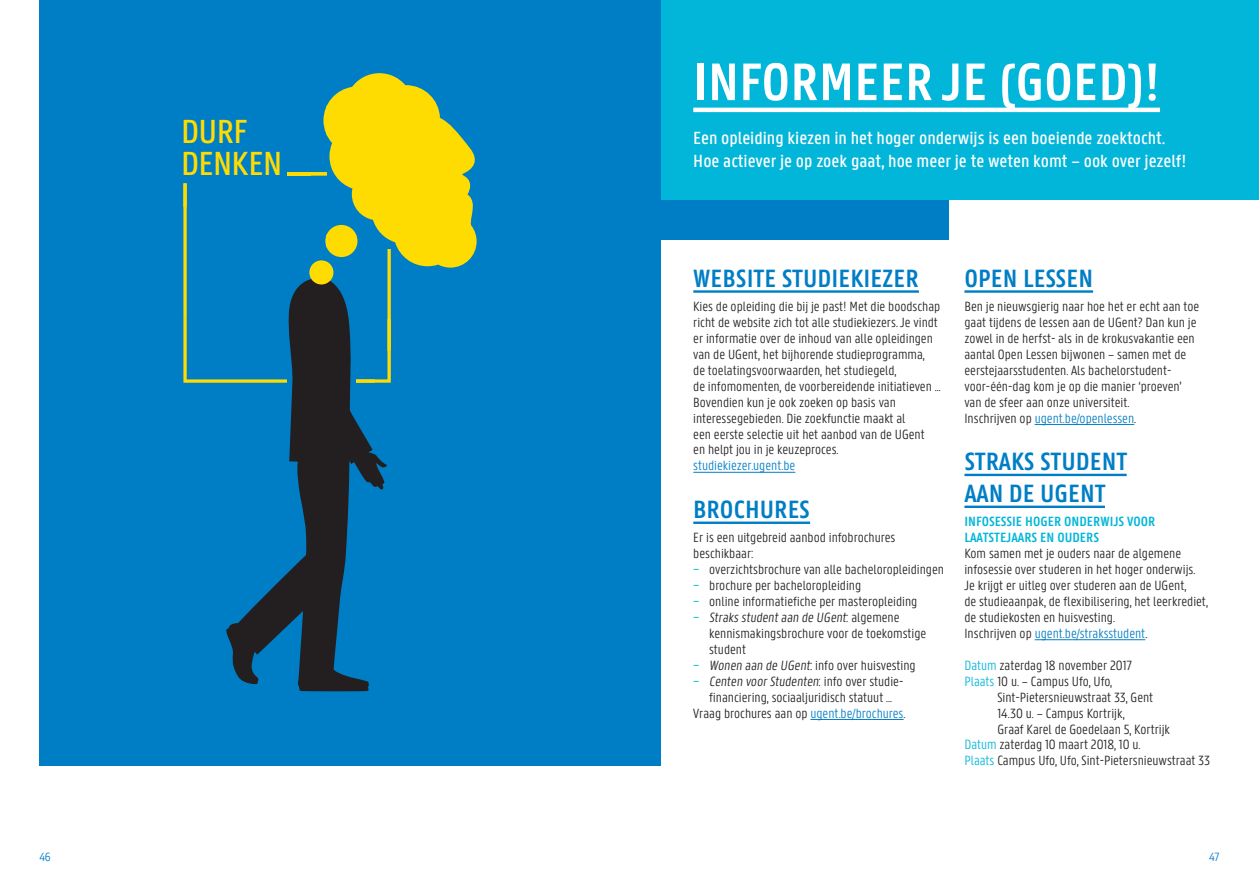
<style>
.page{position:relative;width:1259px;height:893px;background:#fff}
.page>*{position:absolute;margin:0;border:0;box-sizing:border-box;transform-origin:0 0}
.t1{font:600 56.25px "Panno Text";color:#fff}
.t2{font:500 35.55px/31.8px "Panno Text";letter-spacing:-.02em;color:#ffdc01}
.t3{font:600 26.7px/32px "Panno Text";color:#007ec5}
.t4{font:500 18.75px/24px "Panno Text";color:#fff}
.t5{font:300 14.25px/15.9px "Panno Text";color:#231f20}
.t6{font:600 14.25px/15.9px "Panno Text";color:#02b6d9}
.t7{font:300 14.25px "Panno Text";color:#007ec5}
.t8{font:300 12.75px "Panno Text";color:#007ec5}
.s1{font-weight:400;color:#02b6d9}
.s2{color:#007ec5}
.s3{color:#02b6d9}
</style>
<div class="page">
<div style="left:629px;top:0;width:32px;height:765px;background:#007ec5"></div>
<div style="left:661px;top:0;width:287px;height:239px;background:#007ec5"></div>
<div style="left:40px;top:0;width:590px;height:765px;background:#007ec5"></div>
<hr style="left:693px;top:290px;width:226px;height:3px;background:#007ec5">
<hr style="left:693px;top:472px;width:102px;height:1px;background:#007ec5">
<hr style="left:693px;top:522px;width:117px;height:2px;background:#007ec5">
<hr style="left:810px;top:719px;width:93px;height:1px;background:#007ec5">
<hr style="left:964px;top:290px;width:129px;height:3px;background:#007ec5">
<hr style="left:1034px;top:424px;width:100px;height:1px;background:#007ec5">
<hr style="left:964px;top:474px;width:162px;height:2px;background:#007ec5">
<hr style="left:964px;top:506px;width:141px;height:2px;background:#007ec5">
<hr style="left:1034px;top:639px;width:111px;height:1px;background:#007ec5">
<div style="left:661px;top:0;width:598px;height:199px;background:#02b6d9"></div>
<hr style="left:693px;top:108px;width:467px;height:4px;background:#fff">
<svg style="left:183px;top:73px;width:294px;height:618px"></svg>
<h2 class="t2" style="left:181px;top:116px;width:103px">DURF<br>DENKEN</h2>
<h1 class="t1" style="left:693px;top:50px;width:468px">INFORMEER JE (GOED)!</h1>
<h3 class="t4" style="left:693px;top:126px;width:495px">Een opleiding kiezen in het hoger onderwijs is een boeiende zoektocht.<br>Hoe actiever je op zoek gaat, hoe meer je te weten komt – ook over jezelf!</h3>
<h3 class="t3" style="left:693px;top:263px;width:227px">WEBSITE STUDIEKIEZER</h3>
<p class="t5" style="left:693px;top:299px;width:249px">Kies de opleiding die bij je past! Met die boodschap richt de website zich tot alle studiekiezers. Je vindt er informatie over de inhoud van alle opleidingen van de UGent, het bijhorende studieprogramma,<br>de toelatingsvoorwaarden, het studiegeld,<br>de infomomenten, de voorbereidende initiatieven … Bovendien kun je ook zoeken op basis van interessegebieden. Die zoekfunctie maakt al<br>een eerste selectie uit het aanbod van de UGent<br>en helpt jou in je keuzeproces.</p>
<p class="t7" style="left:693px;top:458px;width:104px">studiekiezer.ugent.be</p>
<h3 class="t3" style="left:693px;top:494px;width:118px">BROCHURES</h3>
<p class="t5" style="left:693px;top:530px;width:252px">Er is een uitgebreid aanbod infobrochures beschikbaar:<br><span class="s1">−</span> overzichtsbrochure van alle bacheloropleidingen <span class="s1">−</span> brochure per bacheloropleiding<br><span class="s1">−</span> online informatiefiche per masteropleiding<br><span class="s1">−</span> Straks studentaan de UGent: algemene</p>
<p class="t5" style="left:709px;top:626px;width:218px">kennismakingsbrochure voor de toekomstige</p>
<p class="t5" style="left:709px;top:642px;width:38px">student</p>
<p class="t5" style="left:693px;top:658px;width:224px"><span class="s1">−</span> Wonen aan de UGent: info over huisvesting</p>
<p class="t5" style="left:693px;top:673px;width:212px"><span class="s1">−</span> Centen voor Studenten: info over studie -</p>
<p class="t5" style="left:709px;top:689px;width:184px">financiering, sociaaljuridisch statuut …</p>
<p class="t5" style="left:693px;top:705px;width:214px">Vraag brochures aan op <span class="s2">ugent.be/brochures</span>.</p>
<h3 class="t3" style="left:964px;top:263px;width:130px">OPEN LESSEN</h3>
<p class="t5" style="left:964px;top:299px;width:236px">Ben je nieuwsgierig naar hoe het er echt aan toe gaat tijdens de lessen aan de UGent? Dan kun je zowel in de herfst- als in de krokusvakantie een aantal Open Lessen bijwonen – samen met de eerstejaarsstudenten. Als bachelorstudent&shy;voor-één-dag kom je op die manier ‘proeven’ van de sfeer aan onze universiteit.<br>Inschrijven op <span class="s2">ugent.be/openlessen</span>.</p>
<h3 class="t3" style="left:964px;top:446px;width:164px">STRAKS STUDENT<br>AAN DE UGENT</h3>
<p class="t6" style="left:964px;top:514px;width:192px">INFOSESSIE HOGER ONDERWIJS VOOR<br>LAATSTEJAARS EN OUDERS</p>
<p class="t5" style="left:964px;top:546px;width:245px">Kom samen met je ouders naar de algemene infosessie over studeren in het hoger onderwijs.<br>Je krijgt er uitleg over studeren aan de UGent,<br>de studieaanpak, de flexibilisering, het leerkrediet, de studiekosten en huisvesting.<br>Inschrijven op <span class="s2">ugent.be/straksstudent</span>.</p>
<p class="t5" style="left:964px;top:658px;width:169px"><span class="s3">Datum</span> zaterdag 18 november 2017<br><span class="s3">Plaats</span> 10 u. – Campus Ufo, Ufo,</p>
<p class="t5" style="left:997px;top:689px;width:157px">Sint-Pietersnieuwstraat 33, Gent</p>
<p class="t5" style="left:997px;top:705px;width:129px">14.30 u. – Campus Kortrijk,</p>
<p class="t5" style="left:997px;top:721px;width:174px">Graaf Karel de Goedelaan 5, Kortrijk</p>
<p class="t5" style="left:964px;top:737px;width:178px"><span class="s3">Datum</span> zaterdag 10 maart 2018, 10 u.</p>
<p class="t5" style="left:964px;top:753px;width:247px"><span class="s3">Plaats</span> Campus Ufo, Ufo, Sint-Pietersnieuwstraat 33</p>
<p class="t8" style="left:39px;top:850px;width:13px">46</p>
<p class="t8" style="left:1209px;top:850px;width:12px">47</p>
</div>
